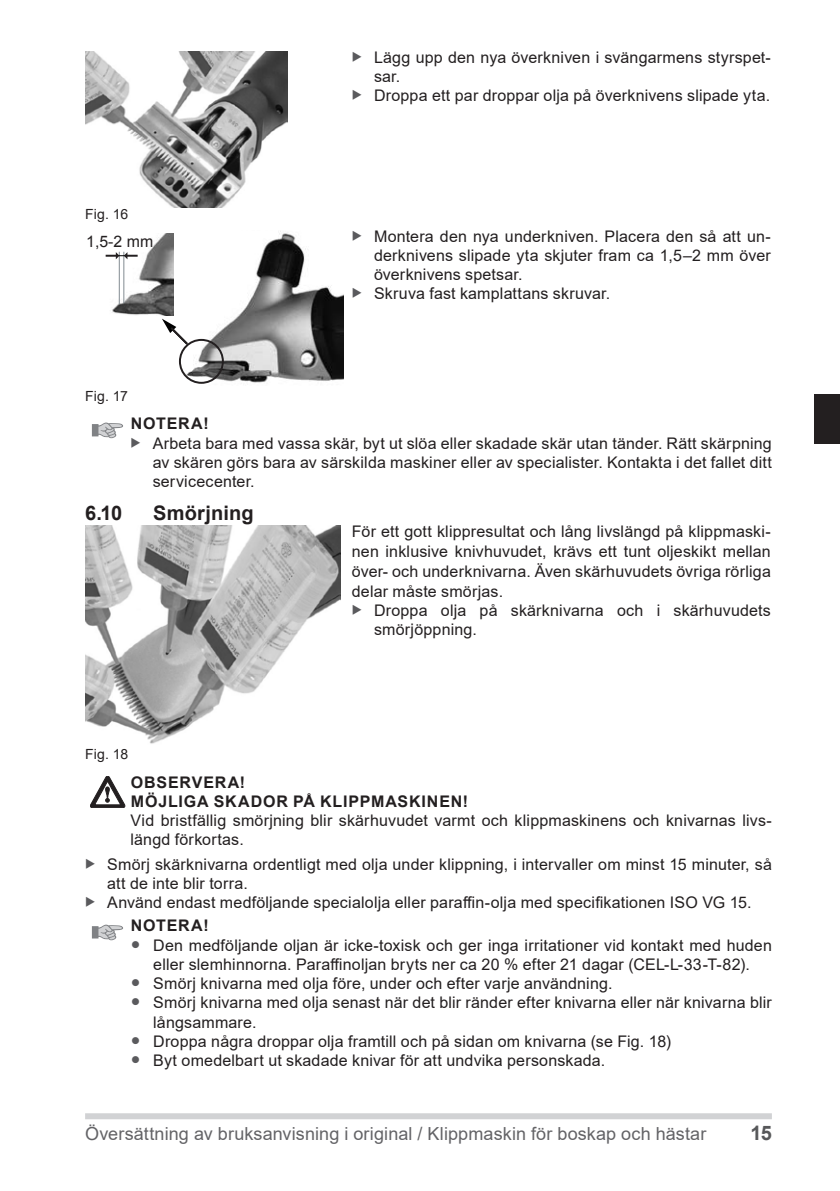
<style>
.page{position:relative;width:840px;height:1191px;background:#fff}
.page>*{position:absolute;margin:0;border:0;box-sizing:border-box;transform-origin:0 0}
.t1{font:700 20px "Arial";letter-spacing:.01em;color:#231f20}
.t2{font:700 20px "Arial";color:#57585a}
.t3{font:18px "Arial";letter-spacing:.005em;color:#636366}
.t4{font:16px/19.2px "Arial";letter-spacing:.01em;color:#231f20}
.t5{font:700 16px/19.2px "Arial";letter-spacing:.05em;color:#231f20}
.t6{font:15.8px "Arial";color:#231f20}
.t7{font:14px "Arial";letter-spacing:.01em;color:#231f20}
</style>
<div class="page">
<div style="left:814px;top:394px;width:25px;height:50px;background:#231f20"></div>
<div style="left:85px;top:1113px;width:686px;height:6px;background:#d1d2d4"></div>
<img style="left:85px;top:51px;width:202px;height:157px">
<img style="left:161px;top:231px;width:183px;height:153px">
<div style="left:179px;top:339px;width:45px;height:45px;border:2px solid #231f20;border-radius:50%"></div>
<svg style="left:162px;top:319px;width:28px;height:28px"></svg>
<img style="left:105px;top:233px;width:68px;height:82px">
<hr style="left:119px;top:252px;width:1px;height:52px;background:#838c92">
<hr style="left:123px;top:252px;width:1px;height:51px;background:#838c92">
<svg style="left:106px;top:252px;width:31px;height:7px"></svg>
<svg style="left:92px;top:422px;width:31px;height:16px"></svg>
<img style="left:85px;top:525px;width:255px;height:219px">
<svg style="left:90px;top:776px;width:35px;height:32px"></svg>
<svg style="left:92px;top:924px;width:31px;height:16px"></svg>
<p class="t7" style="left:85px;top:204px;width:45px">Fig. 16</p>
<p class="t6" style="left:86px;top:231px;width:68px">1,5-2 mm</p>
<p class="t7" style="left:85px;top:386px;width:44px">Fig. 17</p>
<p class="t4" style="left:374px;top:47px;width:398px">Lägg upp den nya överkniven i svängarmens styrspet&shy;sar.<br>Droppa ett par droppar olja på överknivens slipade yta.</p>
<p class="t4" style="left:374px;top:226px;width:398px">Montera den nya underkniven. Placera den så att un&shy;derknivens slipade yta skjuter fram ca 1,5–2 mm över överknivens spetsar.<br>Skruva fast kamplattans skruvar.</p>
<p class="t5" style="left:131px;top:414px;width:79px">NOTERA!</p>
<p class="t4" style="left:153px;top:433px;width:620px;text-align:justify">Arbeta bara med vassa skär, byt ut slöa eller skadade skär utan tänder. Rätt skärpning av skären görs bara av särskilda maskiner eller av specialister. Kontakta i det fallet ditt servicecenter.</p>
<p class="t1" style="left:85px;top:498px;width:39px">6.10</p>
<p class="t1" style="left:153px;top:498px;width:102px">Smörjning</p>
<p class="t7" style="left:85px;top:744px;width:45px">Fig. 18</p>
<p class="t4" style="left:351px;top:521px;width:420px;line-height:20px;text-align:justify">För ett gott klippresultat och lång livslängd på klippmaski&shy;nen inklusive knivhuvudet, krävs ett tunt oljeskikt mellan över- och underknivarna. Även skärhuvudets övriga rörliga delar måste smörjas.</p>
<p class="t4" style="left:374px;top:601px;width:398px">Droppa olja på skärknivarna och i skärhuvudets smörjöppning.</p>
<p class="t5" style="left:131px;top:772px;width:338px">OBSERVERA!<br>MÖJLIGA SKADOR PÅ KLIPPMASKINEN!</p>
<p class="t4" style="left:130px;top:810px;width:642px">Vid bristfällig smörjning blir skärhuvudet varmt och klippmaskinens och knivarnas livs&shy;längd förkortas.</p>
<p class="t4" style="left:107px;top:854px;width:665px">Smörj skärknivarna ordentligt med olja under klippning, i intervaller om minst 15 minuter, så att de inte blir torra.<br>Använd endast medföljande specialolja eller paraffin-olja med specifikationen ISO VG 15.</p>
<p class="t5" style="left:131px;top:916px;width:79px">NOTERA!</p>
<p class="t4" style="left:153px;top:935px;width:619px">Den medföljande oljan är icke-toxisk och ger inga irritationer vid kontakt med huden eller slemhinnorna. Paraffinoljan bryts ner ca 20 % efter 21 dagar (CEL‑L‑33‑T‑82).<br>Smörj knivarna med olja före, under och efter varje användning.<br>Smörj knivarna med olja senast när det blir ränder efter knivarna eller när knivarna blir långsammare.<br>Droppa några droppar olja framtill och på sidan om knivarna (se Fig. 18)<br>Byt omedelbart ut skadade knivar för att undvika personskada.</p>
<p class="t3" style="left:85px;top:1121px;width:622px">Översättning av bruksanvisning i original / Klippmaskin för boskap och hästar</p>
<p class="t2" style="left:750px;top:1118px;width:23px">15</p>
</div>
